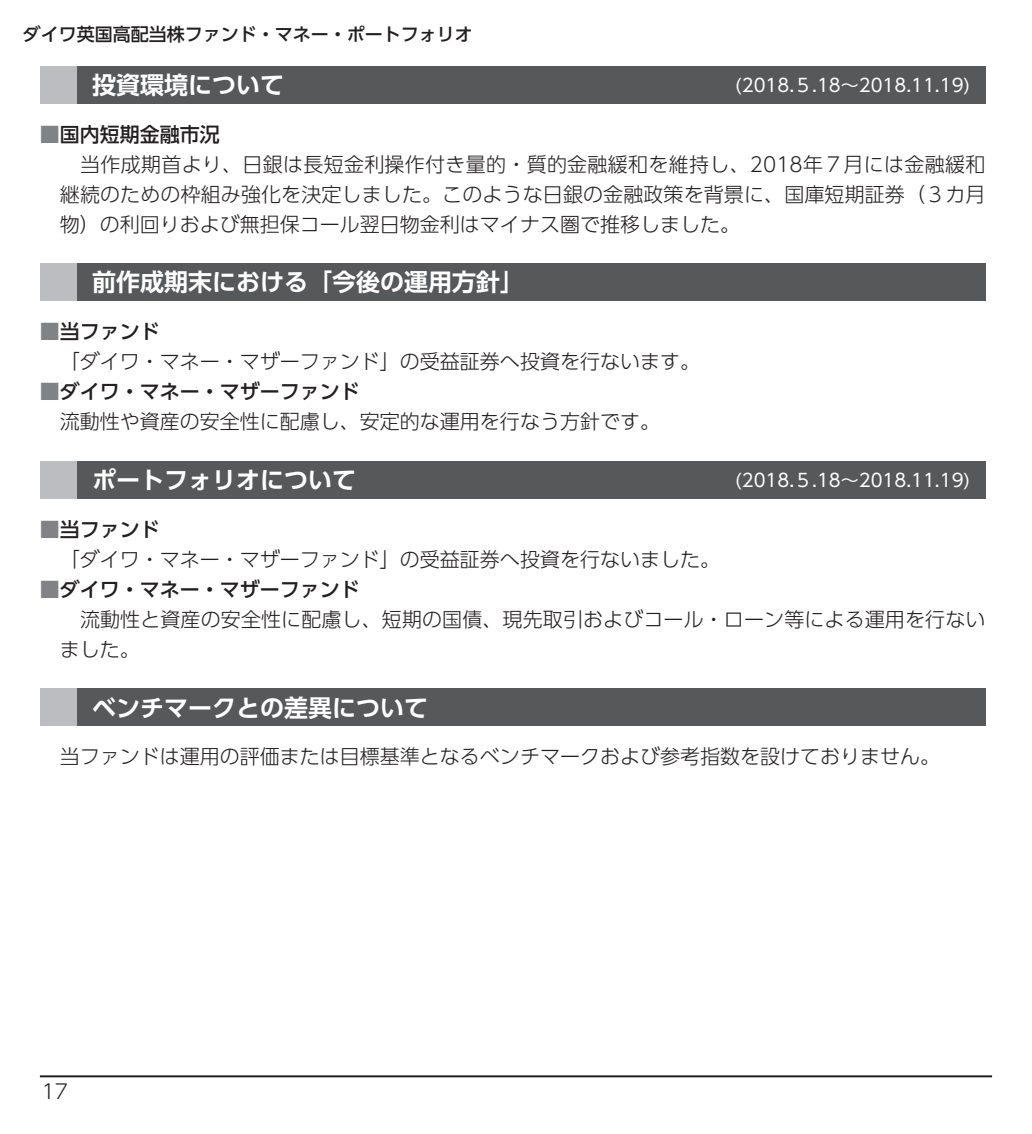
<style>
.page{position:relative;width:1032px;height:1134px;background:#fff}
.page>*{position:absolute;margin:0;border:0;box-sizing:border-box;transform-origin:0 0}
.t1{font:24px "UD Shin Go Pro De Bold 90 msp RKSJ H";color:#fff}
.t2{font:20px/30px "UD Shin Go Pro Light 90 msp RKSJ H";color:#231f20;text-align:justify}
.t3{font:20px "UD Shin Go Pro Medium 90 msp RKSJ H";color:#231f20}
.t4{font:18px "UD Shin Go Pro Regular 90 msp RKSJ H";color:#fff}
.t5{font:18px "UD Shin Go Pro Medium 90 msp RKSJ H";color:#231f20}
.s1{color:#808285}
</style>
<div class="page">
<hr style="left:40px;top:1075px;width:952px;height:2px;background:#231f20">
<div style="left:40px;top:66px;width:37px;height:37px;background:#bcbdc0"></div>
<div style="left:77px;top:66px;width:908px;height:37px;background:#57585a"></div>
<div style="left:40px;top:264px;width:37px;height:37px;background:#bcbdc0"></div>
<div style="left:77px;top:264px;width:908px;height:37px;background:#57585a"></div>
<div style="left:40px;top:461px;width:37px;height:37px;background:#bcbdc0"></div>
<div style="left:77px;top:461px;width:908px;height:37px;background:#57585a"></div>
<div style="left:40px;top:689px;width:37px;height:37px;background:#bcbdc0"></div>
<div style="left:77px;top:689px;width:908px;height:37px;background:#57585a"></div>
<p class="t5" style="left:23px;top:27px;width:452px">ダイワ英国高配当株ファンド・マネー・ポートフォリオ</p>
<p class="t1" style="left:92px;top:76px;width:194px">投資環境について</p>
<p class="t4" style="left:735px;top:78px;width:237px">(2018.５.18～2018.11.19)</p>
<p class="t3" style="left:40px;top:127px;width:181px"><span class="s1">■</span>国内短期金融市況</p>
<p class="t2" style="left:60px;top:152px;width:927px">　当作成期首より、日銀は長短金利操作付き量的・質的金融緩和を維持し、2018年７月には金融緩和継続のための枠組み強化を決定しました。このような日銀の金融政策を背景に、国庫短期証券（３カ月物）の利回りおよび無担保コール翌日物金利はマイナス圏で推移しました。</p>
<p class="t1" style="left:92px;top:273px;width:434px">前作成期末における「今後の運用方針」</p>
<p class="t3" style="left:40px;top:324px;width:121px"><span class="s1">■</span>当ファンド</p>
<p class="t2" style="left:60px;top:349px;width:641px">「ダイワ・マネー・マザーファンド」の受益証券へ投資を行ないます。</p>
<p class="t3" style="left:40px;top:384px;width:321px"><span class="s1">■</span>ダイワ・マネー・マザーファンド</p>
<p class="t2" style="left:60px;top:409px;width:601px">流動性や資産の安全性に配慮し、安定的な運用を行なう方針です。</p>
<p class="t1" style="left:92px;top:471px;width:265px">ポートフォリオについて</p>
<p class="t4" style="left:735px;top:473px;width:237px">(2018.５.18～2018.11.19)</p>
<p class="t3" style="left:40px;top:522px;width:121px"><span class="s1">■</span>当ファンド</p>
<p class="t2" style="left:60px;top:547px;width:661px">「ダイワ・マネー・マザーファンド」の受益証券へ投資を行ないました。</p>
<p class="t3" style="left:40px;top:582px;width:321px"><span class="s1">■</span>ダイワ・マネー・マザーファンド</p>
<p class="t2" style="left:60px;top:607px;width:927px">　流動性と資産の安全性に配慮し、短期の国債、現先取引およびコール・ローン等による運用を行ないました。</p>
<p class="t1" style="left:92px;top:698px;width:337px">ベンチマークとの差異について</p>
<p class="t2" style="left:40px;top:744px;width:901px">　当ファンドは運用の評価または目標基準となるベンチマークおよび参考指数を設けておりません。</p>
<p class="t2" style="left:42px;top:1079px;width:28px">17</p>
</div>
